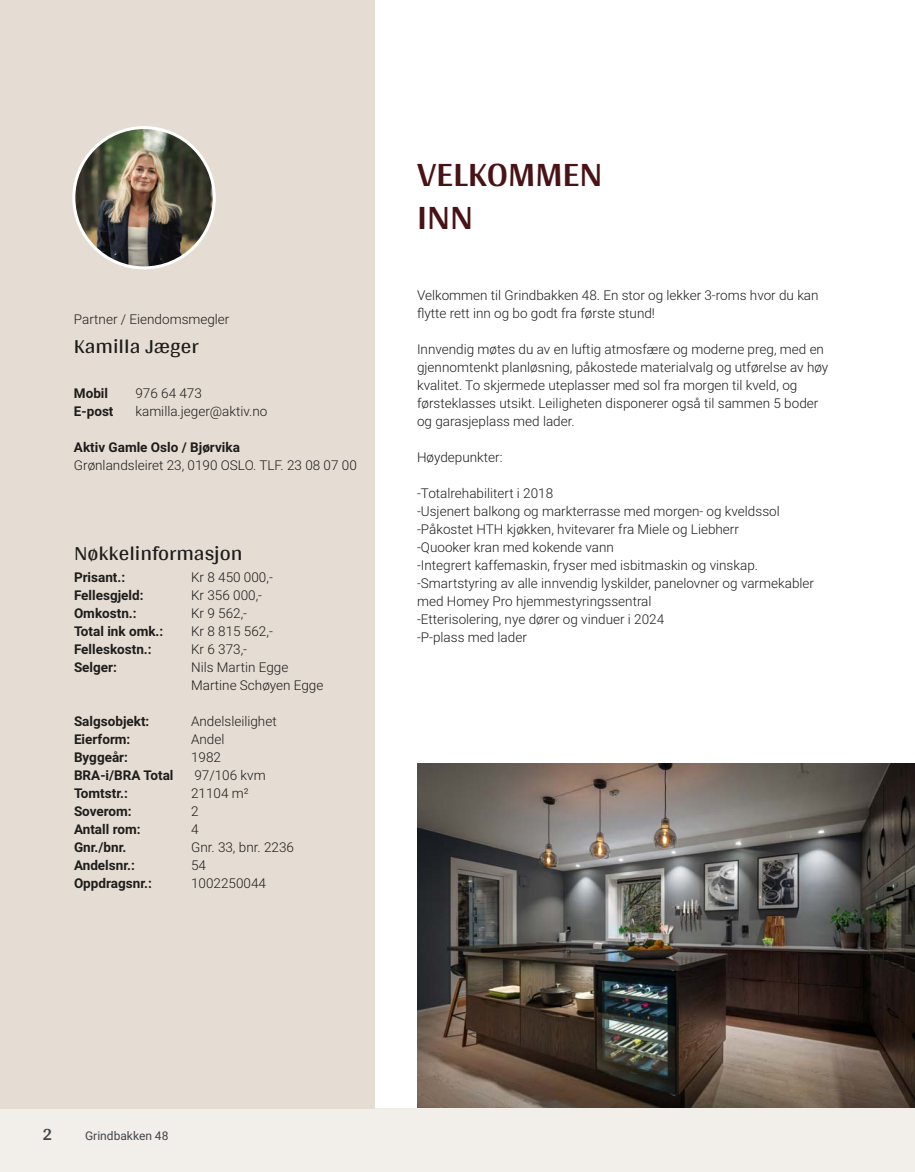
<style>
.page{position:relative;width:915px;height:1172px;background:#fff}
.page>*{position:absolute;margin:0;border:0;box-sizing:border-box;transform-origin:0 0}
.t1{font:700 36px/42px "Arya";color:#481317}
.t2{font:21px "Arya";color:#1d1d1b}
.t3{font:700 18px "Arya";color:#414749}
.t4{font:300 13.5px/18px "Roboto Vitec";color:#1d1d1b}
.t5{font:700 13.5px "Roboto Vitec";color:#1d1d1b}
.t6{font:12px "Roboto Vitec";color:#414749}
</style>
<div class="page">
<div style="left:0;top:1108px;width:914px;height:64px;background:#f2eeea"></div>
<div style="left:0;top:0;width:374px;height:1108px;background:#e5dcd4"></div>
<img style="left:74px;top:128px;width:140px;height:140px;border-radius:70px">
<div style="left:72px;top:126px;width:144px;height:143px;border:3px solid #fff;border-radius:50%"></div>
<img style="left:417px;top:764px;width:497px;height:344px">
<p class="t4" style="left:74px;top:309px;width:157px">Partner / Eiendomsmegler</p>
<h2 class="t2" style="left:74px;top:333px;width:126px">Kamilla Jæger</h2>
<p class="t5" style="left:74px;top:384px;width:36px">Mobil</p>
<p class="t4" style="left:135px;top:384px;width:68px">976 64 473</p>
<p class="t5" style="left:74px;top:402px;width:41px">E‑post</p>
<p class="t4" style="left:135px;top:402px;width:133px">kamilla.jeger@aktiv.no</p>
<p class="t5" style="left:74px;top:438px;width:167px">Aktiv Gamle Oslo / Bjørvika</p>
<p class="t4" style="left:74px;top:456px;width:284px">Grønlandsleiret 23, 0190 OSLO. TLF. 23 08 07 00</p>
<h2 class="t2" style="left:74px;top:541px;width:170px">Nøkkelinformasjon</h2>
<p class="t5" style="left:74px;top:568px;width:53px">Prisant.:</p>
<p class="t4" style="left:191px;top:568px;width:83px">Kr 8 450 000,‑</p>
<p class="t5" style="left:74px;top:586px;width:71px">Fellesgjeld:</p>
<p class="t4" style="left:191px;top:586px;width:72px">Kr 356 000,‑</p>
<p class="t5" style="left:74px;top:604px;width:64px">Omkostn.:</p>
<p class="t4" style="left:191px;top:604px;width:57px">Kr 9 562,‑</p>
<p class="t5" style="left:74px;top:622px;width:91px">Total ink omk.:</p>
<p class="t4" style="left:191px;top:622px;width:83px">Kr 8 815 562,‑</p>
<p class="t5" style="left:74px;top:640px;width:79px">Felleskostn.:</p>
<p class="t4" style="left:191px;top:640px;width:57px">Kr 6 373,‑</p>
<p class="t5" style="left:74px;top:658px;width:44px">Selger:</p>
<p class="t4" style="left:191px;top:658px;width:134px">Nils Martin Egge<br>Martine Schøyen Egge</p>
<p class="t5" style="left:74px;top:712px;width:77px">Salgsobjekt:</p>
<p class="t4" style="left:191px;top:712px;width:87px">Andelsleilighet</p>
<p class="t5" style="left:74px;top:730px;width:58px">Eierform:</p>
<p class="t4" style="left:191px;top:730px;width:35px">Andel</p>
<p class="t5" style="left:74px;top:748px;width:55px">Byggeår:</p>
<p class="t4" style="left:191px;top:748px;width:31px">1982</p>
<p class="t5" style="left:74px;top:766px;width:101px">BRA‑i/ BRA Total</p>
<p class="t4" style="left:194px;top:766px;width:73px">97/ 106 kvm</p>
<p class="t5" style="left:74px;top:784px;width:55px">Tomtstr.:</p>
<p class="t4" style="left:191px;top:784px;width:59px">21104 m²</p>
<p class="t5" style="left:74px;top:802px;width:59px">Soverom:</p>
<p class="t4" style="left:191px;top:802px;width:9px">2</p>
<p class="t5" style="left:74px;top:820px;width:68px">Antall rom:</p>
<p class="t4" style="left:191px;top:820px;width:9px">4</p>
<p class="t5" style="left:74px;top:838px;width:54px">Gnr./ bnr.</p>
<p class="t4" style="left:191px;top:838px;width:104px">Gnr. 33, bnr. 2236</p>
<p class="t5" style="left:74px;top:856px;width:62px">Andelsnr.:</p>
<p class="t4" style="left:191px;top:856px;width:16px">54</p>
<p class="t5" style="left:74px;top:874px;width:79px">Oppdragsnr.:</p>
<p class="t4" style="left:191px;top:874px;width:76px">1002250044</p>
<h1 class="t1" style="left:417px;top:153px;width:187px">VELKOMMEN<br>INN</h1>
<p class="t4" style="left:417px;top:286px;width:403px">Velkommen til Grindbakken 48. En stor og lekker 3‑roms hvor du kan flytte rett inn og bo godt fra første stund!</p>
<p class="t4" style="left:417px;top:340px;width:412px">Innvendig møtes du av en luftig atmosfære og moderne preg, med en gjennomtenkt planløsning, påkostede materialvalg og utførelse av høy kvalitet. To skjermede uteplasser med sol fra morgen til kveld, og førsteklasses utsikt. Leiligheten disponerer også til sammen 5 boder og garasjeplass med lader.</p>
<p class="t4" style="left:417px;top:448px;width:87px">Høydepunkter:</p>
<p class="t4" style="left:417px;top:484px;width:398px">‑Totalrehabilitert i 2018<br>‑Usjenert balkong og markterrasse med morgen‑ og kveldssol ‑Påkostet HTH kjøkken, hvitevarer fra Miele og Liebherr<br>‑Quooker kran med kokende vann<br>‑Integrert kaffemaskin, fryser med isbitmaskin og vinskap. ‑Smartstyring av alle innvendig lyskilder, panelovner og varmekabler med Homey Pro hjemmestyringssentral<br>‑Etterisolering, nye dører og vinduer i 2024<br>‑P‑plass med lader</p>
<h3 class="t3" style="left:43px;top:1123px;width:11px">2</h3>
<p class="t6" style="left:85px;top:1127px;width:85px">Grindbakken 48</p>
</div>
